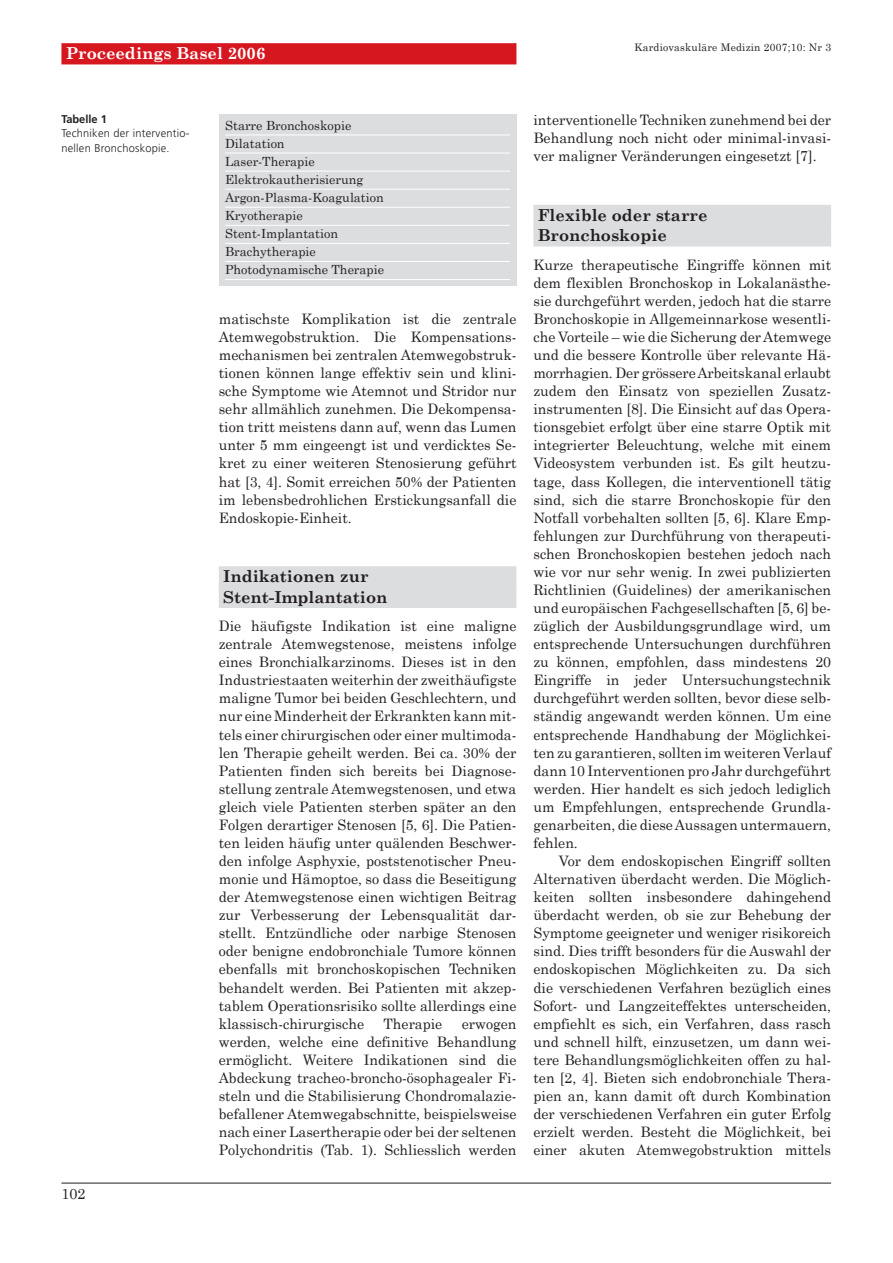
<style>
.page{position:relative;width:893px;height:1263px;background:#fff}
.page>*{position:absolute;margin:0;border:0;box-sizing:border-box;transform-origin:0 0}
.t1{font:700 16.5px/20.5px "Century Schoolbook";color:#231f20}
.t2{font:700 16.5px "Century Schoolbook";color:#fff}
.t3{font:14.7px "Century Schoolbook";color:#231f20}
.t4{font:14.4px/18px "Century Schoolbook";color:#231f20;text-align:justify}
.t5{font:12.6px/18px "Century Schoolbook";color:#231f20}
.t6{font:300 11.25px/14.9px "Frutiger";letter-spacing:.02em;color:#231f20}
.t7{font:700 11.25px "Frutiger";color:#231f20}
.t8{font:10.5px "Century Schoolbook";letter-spacing:.02em;color:#231f20}
</style>
<div class="page">
<div style="left:61px;top:43px;width:455px;height:21px;background:#d7171f"></div>
<hr style="left:61px;top:1183px;width:770px;height:1px;background:#231f20">
<div style="left:219px;top:566px;width:297px;height:21px;background:#dcdddf"></div>
<div style="left:219px;top:587px;width:297px;height:21px;background:#dcdddf"></div>
<div style="left:533px;top:205px;width:298px;height:21px;background:#dcdddf"></div>
<div style="left:533px;top:225px;width:298px;height:22px;background:#dcdddf"></div>
<div style="left:219px;top:114px;width:297px;height:172px;background:#dcdddf"></div>
<hr style="left:225px;top:135px;width:285px;height:1px;background:#fff">
<hr style="left:225px;top:153px;width:285px;height:1px;background:#fff">
<hr style="left:225px;top:171px;width:285px;height:1px;background:#fff">
<hr style="left:225px;top:189px;width:285px;height:1px;background:#fff">
<hr style="left:225px;top:207px;width:285px;height:1px;background:#fff">
<hr style="left:225px;top:225px;width:285px;height:1px;background:#fff">
<hr style="left:225px;top:243px;width:285px;height:1px;background:#fff">
<hr style="left:225px;top:261px;width:285px;height:1px;background:#fff">
<hr style="left:225px;top:279px;width:285px;height:1px;background:#fff">
<p class="t2" style="left:66px;top:43px;width:201px">Proceedings Basel 2006</p>
<p class="t8" style="left:635px;top:41px;width:198px">Kardiovaskuläre Medizin 2007;10: Nr 3</p>
<p class="t7" style="left:61px;top:114px;width:47px">Tabelle 1</p>
<p class="t6" style="left:61px;top:127px;width:129px">Techniken der interventio&shy;nellen Bronchoskopie.</p>
<p class="t5" style="left:225px;top:116px;width:160px">Starre Bronchoskopie<br>Dilatation<br>Laser-Therapie<br>Elektrokautherisierung<br>Argon-Plasma-Koagulation<br>Kryotherapie<br>Stent-Implantation<br>Brachytherapie<br>Photodynamische Therapie</p>
<p class="t4" style="left:219px;top:309px;width:299px">matischste Komplikation ist die zentrale Atemwegobstruktion. Die Kompensations&shy;mechanismen bei zentralen Atemwegobstruk&shy;tionen können lange effektiv sein und klini&shy;sche Symptome wie Atemnot und Stridor nur sehr allmählich zunehmen. Die Dekompensa&shy;tion tritt meistens dann auf, wenn das Lumen unter 5 mm eingeengt ist und verdicktes Se&shy;kret zu einer weiteren Stenosierung geführt hat [3, 4]. Somit erreichen 50% der Patienten im lebensbedrohlichen Erstickungsanfall die Endoskopie-Einheit.</p>
<p class="t3" style="left:61px;top:1185px;width:26px">102</p>
<p class="t1" style="left:223px;top:565px;width:166px">Indikationen zur<br>Stent-Implantation</p>
<p class="t4" style="left:219px;top:616px;width:299px">Die häufigste Indikation ist eine maligne zentrale Atemwegstenose, meistens infolge eines Bronchialkarzinoms. Dieses ist in den Industriestaaten weiterhin der zweithäufigste maligne Tumor bei beiden Geschlechtern, und nur eine Minderheit der Erkrankten kann mit&shy;tels einer chirurgischen oder einer multimoda&shy;len Therapie geheilt werden. Bei ca. 30% der Patienten finden sich bereits bei Diagnose&shy;stellung zentrale Atemwegstenosen, und etwa gleich viele Patienten sterben später an den Folgen derartiger Stenosen [5, 6]. Die Patien&shy;ten leiden häufig unter quälenden Beschwer&shy;den infolge Asphyxie, poststenotischer Pneu&shy;monie und Hämoptoe, so dass die Beseitigung der Atemwegstenose einen wichtigen Beitrag zur Verbesserung der Lebensqualität dar&shy;stellt. Entzündliche oder narbige Stenosen oder benigne endobronchiale Tumore können ebenfalls mit bronchoskopischen Techniken behandelt werden. Bei Patienten mit akzep&shy;tablem Operationsrisiko sollte allerdings eine klassisch-chirurgische</p>
<p class="t4" style="left:384px;top:1014px;width:60px">Therapie</p>
<p class="t4" style="left:219px;top:1014px;width:299px;text-indent:243px">erwogen werden, welche eine definitive Behandlung ermöglicht. Weitere Indikationen sind die Abdeckung tracheo-broncho-ösophagealer Fi&shy;steln und die Stabilisierung Chondromalazie&shy;befallener Atemwegabschnitte, beispielsweise nach einer Lasertherapie oder bei der seltenen Polychondritis (Tab. 1). Schliesslich werden</p>
<p class="t4" style="left:533px;top:111px;width:299px">interventionelle Techniken zunehmend bei der Behandlung noch nicht oder minimal-invasi&shy;ver maligner Veränderungen eingesetzt [7].</p>
<p class="t1" style="left:538px;top:204px;width:171px">Flexible oder starre<br>Bronchoskopie</p>
<p class="t4" style="left:533px;top:255px;width:299px">Kurze therapeutische Eingriffe können mit dem flexiblen Bronchoskop in Lokalanästhe&shy;sie durchgeführt werden, jedoch hat die starre Bronchoskopie in Allgemeinnarkose wesentli&shy;che Vorteile – wie die Sicherung der Atemwege und die bessere Kontrolle über relevante Hä&shy;morrhagien. Der grössere Arbeitskanal erlaubt zudem den Einsatz von speziellen Zusatz&shy;instrumenten [8]. Die Einsicht auf das Opera&shy;tionsgebiet erfolgt über eine starre Optik mit integrierter Beleuchtung, welche mit einem Videosystem verbunden ist. Es gilt heutzu&shy;tage, dass Kollegen, die interventionell tätig sind, sich die starre Bronchoskopie für den Notfall vorbehalten sollten [5, 6]. Klare Emp&shy;fehlungen zur Durchführung von therapeuti&shy;schen Bronchoskopien bestehen jedoch nach wie vor nur sehr wenig. In zwei publizierten Richtlinien (Guidelines) der amerikanischen und europäischen Fachgesellschaften [5, 6] be&shy;züglich der Ausbildungsgrundlage wird, um entsprechende Untersuchungen durchführen zu können, empfohlen, dass mindestens 20<br>Eingriffe in jeder Untersuchungstechnik durchgeführt werden sollten, bevor diese selb&shy;ständig angewandt werden können. Um eine entsprechende Handhabung der Möglichkei&shy;ten zu garantieren, sollten im weiteren Verlauf dann 10 Interventionen pro Jahr durchgeführt werden. Hier handelt es sich jedoch lediglich um Empfehlungen, entsprechende Grundla&shy;genarbeiten, die diese Aussagen untermauern, fehlen.</p>
<p class="t4" style="left:533px;top:851px;width:299px;text-indent:26px">Vor dem endoskopischen Eingriff sollten Alternativen überdacht werden. Die Möglich&shy;keiten sollten insbesondere dahingehend überdacht werden, ob sie zur Behebung der Symptome geeigneter und weniger risikoreich sind. Dies trifft besonders für die Auswahl der endoskopischen Möglichkeiten zu. Da sich die verschiedenen Verfahren bezüglich eines Sofort- und Langzeiteffektes unterscheiden, empfiehlt es sich, ein Verfahren, dass rasch und schnell hilft, einzusetzen, um dann wei&shy;tere Behandlungsmöglichkeiten offen zu hal&shy;ten [2, 4]. Bieten sich endobronchiale Thera&shy;pien an, kann damit oft durch Kombination der verschiedenen Verfahren ein guter Erfolg erzielt werden. Besteht die Möglichkeit, bei einer akuten Atemwegobstruktion mittels</p>
</div>
